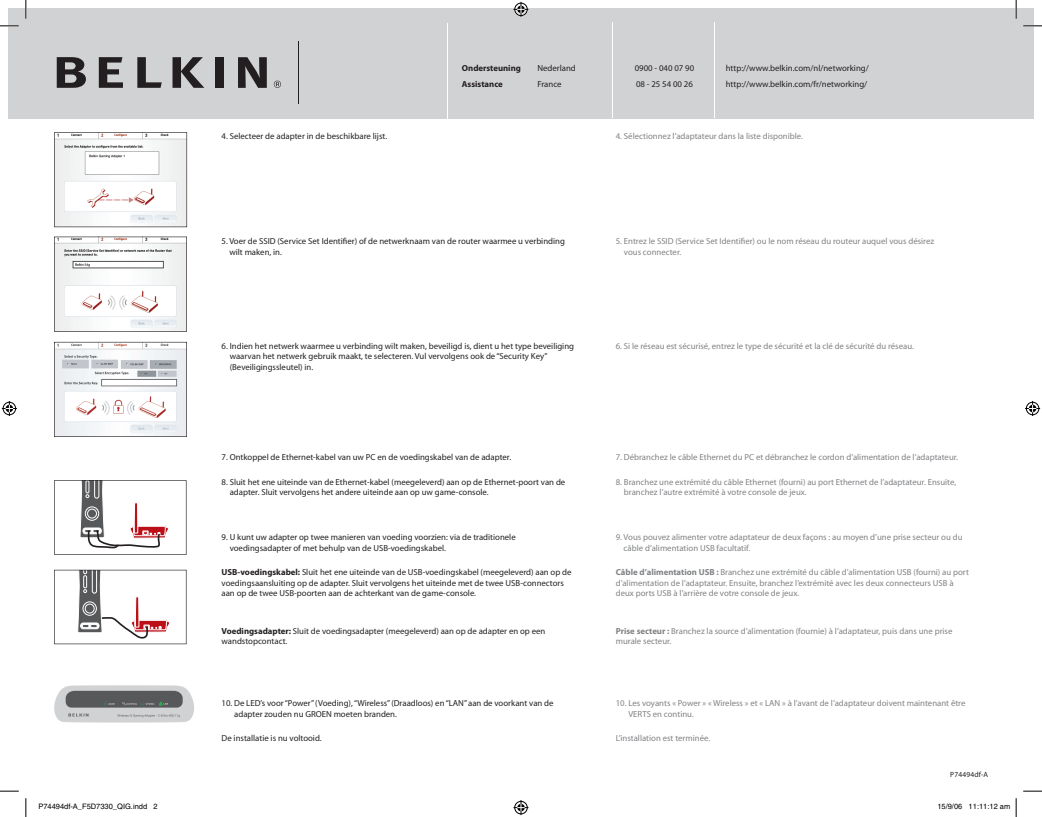
<style>
.page{position:relative;width:1042px;height:817px;background:#fff}
.page>*{position:absolute;margin:0;border:0;box-sizing:border-box;transform-origin:0 0}
.t1{font:8.75px/10.5px "Myriad Pro";color:#231f20}
.t2{font:8.75px/10.5px "Myriad Pro";color:#808285}
.t3{font:700 8.75px "Myriad Pro";color:#231f20}
.t4{font:7.5px "Helvetica";color:#000}
.t5{font:7.5px "Myriad Pro";letter-spacing:.02em;color:#231f20}
.s1{font-weight:700}
</style>
<div class="page">
<div style="left:8px;top:8px;width:1026px;height:110px;background:#d1d2d4"></div>
<svg style="left:137px;top:57px;width:25px;height:31px"></svg>
<svg style="left:57px;top:57px;width:29px;height:31px"></svg>
<svg style="left:99px;top:57px;width:24px;height:31px"></svg>
<svg style="left:172px;top:57px;width:32px;height:31px"></svg>
<div style="left:215px;top:57px;width:8px;height:31px;background:#231f20"></div>
<svg style="left:238px;top:57px;width:29px;height:31px"></svg>
<svg style="left:274px;top:81px;width:7px;height:7px"></svg>
<hr style="left:298px;top:41px;width:1px;height:63px;background:#231f20">
<hr style="left:447px;top:23px;width:1px;height:95px;background:#fff">
<hr style="left:612px;top:22px;width:1px;height:96px;background:#fff">
<hr style="left:714px;top:22px;width:1px;height:96px;background:#fff">
<svg style="left:54px;top:132px;width:133px;height:95px"></svg>
<svg style="left:54px;top:342px;width:133px;height:95px"></svg>
<svg style="left:54px;top:237px;width:133px;height:94px"></svg>
<svg style="left:54px;top:685px;width:140px;height:37px;background:#a5a6a8"></svg>
<svg style="left:54px;top:480px;width:132px;height:75px"></svg>
<svg style="left:54px;top:570px;width:132px;height:74px"></svg>
<svg style="left:0;top:25px;width:19px;height:2px"></svg>
<svg style="left:1023px;top:25px;width:19px;height:2px"></svg>
<svg style="left:0;top:790px;width:19px;height:2px"></svg>
<svg style="left:1023px;top:790px;width:19px;height:2px"></svg>
<svg style="left:25px;top:0;width:2px;height:19px"></svg>
<svg style="left:25px;top:798px;width:2px;height:19px"></svg>
<svg style="left:1015px;top:0;width:2px;height:19px"></svg>
<svg style="left:513px;top:2px;width:15px;height:15px"></svg>
<svg style="left:513px;top:800px;width:15px;height:15px"></svg>
<svg style="left:2px;top:401px;width:15px;height:15px"></svg>
<svg style="left:1025px;top:401px;width:15px;height:15px"></svg>
<svg style="left:1015px;top:798px;width:2px;height:19px"></svg>
<p class="t1" style="left:221px;top:131px;width:167px">4. Selecteer de adapter in de beschikbare lijst.</p>
<p class="t3" style="left:462px;top:63px;width:61px">Ondersteuning</p>
<p class="t1" style="left:537px;top:63px;width:40px">Nederland</p>
<p class="t1" style="left:635px;top:63px;width:61px">0900 - 040 07 90</p>
<p class="t1" style="left:726px;top:63px;width:145px">http://www.belkin.com/nl/networking/</p>
<p class="t3" style="left:462px;top:79px;width:42px">Assistance</p>
<p class="t1" style="left:537px;top:79px;width:26px">France</p>
<p class="t1" style="left:636px;top:79px;width:58px">08 - 25 54 00 26</p>
<p class="t1" style="left:726px;top:79px;width:143px">http://www.belkin.com/fr/networking/</p>
<p class="t2" style="left:616px;top:131px;width:189px">4. Sélectionnez l’adaptateur dans la liste disponible.</p>
<p class="t1" style="left:229px;top:236px;width:337px;text-indent:-8px">5. Voer de SSID (Service Set Identifier) of de netwerknaam van de router waarmee u verbinding wilt maken, in.</p>
<p class="t2" style="left:624px;top:236px;width:312px;text-indent:-8px">5. Entrez le SSID (Service Set Identifier) ou le nom réseau du routeur auquel vous désirez vous connecter.</p>
<p class="t1" style="left:230px;top:340px;width:346px;text-indent:-8px">6. Indien het netwerk waarmee u verbinding wilt maken, beveiligd is, dient u het type beveiliging waarvan het netwerk gebruik maakt, te selecteren. Vul vervolgens ook de “Security Key” (Beveiligingssleutel) in.</p>
<p class="t2" style="left:616px;top:340px;width:300px">6. Si le réseau est sécurisé, entrez le type de sécurité et la clé de sécurité du réseau.</p>
<p class="t1" style="left:221px;top:452px;width:291px">7. Ontkoppel de Ethernet-kabel van uw PC en de voedingskabel van de adapter.</p>
<p class="t1" style="left:230px;top:477px;width:337px;text-indent:-8px">8. Sluit het ene uiteinde van de Ethernet-kabel (meegeleverd) aan op de Ethernet-poort van de adapter. Sluit vervolgens het andere uiteinde aan op uw game-console.</p>
<p class="t1" style="left:230px;top:532px;width:287px;text-indent:-8px">9. U kunt uw adapter op twee manieren van voeding voorzien: via de traditionele voedingsadapter of met behulp van de USB-voedingskabel.</p>
<p class="t1" style="left:221px;top:567px;width:351px"><span class="s1">USB-voedingskabel:</span> Sluit het ene uiteinde van de USB-voedingskabel (meegeleverd) aan op de voedingsaansluiting op de adapter. Sluit vervolgens het uiteinde met de twee USB-connectors aan op de twee USB-poorten aan de achterkant van de game-console.</p>
<p class="t1" style="left:221px;top:625px;width:325px"><span class="s1">Voedingsadapter:</span> Sluit de voedingsadapter (meegeleverd) aan op de adapter en op een wandstopcontact.</p>
<p class="t2" style="left:616px;top:452px;width:344px">7. Débranchez le câble Ethernet du PC et débranchez le cordon d’alimentation de l’adaptateur.</p>
<p class="t2" style="left:624px;top:477px;width:334px;text-indent:-8px">8. Branchez une extrémité du câble Ethernet (fourni) au port Ethernet de l’adaptateur. Ensuite, branchez l’autre extrémité à votre console de jeux.</p>
<p class="t2" style="left:623px;top:532px;width:340px;text-indent:-8px">9. Vous pouvez alimenter votre adaptateur de deux façons : au moyen d’une prise secteur ou du câble d’alimentation USB facultatif.</p>
<p class="t2" style="left:616px;top:567px;width:355px"><span class="s1">Câble d’alimentation USB :</span> Branchez une extrémité du câble d’alimentation USB (fourni) au port d’alimentation de l’adaptateur. Ensuite, branchez l’extrémité avec les deux connecteurs USB à deux ports USB à l’arrière de votre console de jeux.</p>
<p class="t2" style="left:616px;top:625px;width:338px"><span class="s1">Prise secteur :</span> Branchez la source d’alimentation (fournie) à l’adaptateur, puis dans une prise murale secteur.</p>
<p class="t1" style="left:234px;top:698px;width:321px;text-indent:-13px">10. De LED’s voor “Power” (Voeding), “Wireless” (Draadloos) en “LAN” aan de voorkant van de adapter zouden nu GROEN moeten branden.</p>
<p class="t1" style="left:221px;top:733px;width:102px">De installatie is nu voltooid.</p>
<p class="t2" style="left:628px;top:698px;width:338px;text-indent:-13px">10. Les voyants « Power » « Wireless » et « LAN » à l’avant de l’adaptateur doivent maintenant être<br>VERTS en continu.</p>
<p class="t2" style="left:616px;top:733px;width:96px">L’installation est terminée.</p>
<p class="t5" style="left:950px;top:770px;width:39px">P74494df-A</p>
<p class="t4" style="left:38px;top:802px;width:121px">P74494df-A_F5D7330_QIG.indd 2</p>
<p class="t4" style="left:937px;top:802px;width:74px">15/9/06 11:11:12 am</p>
</div>
